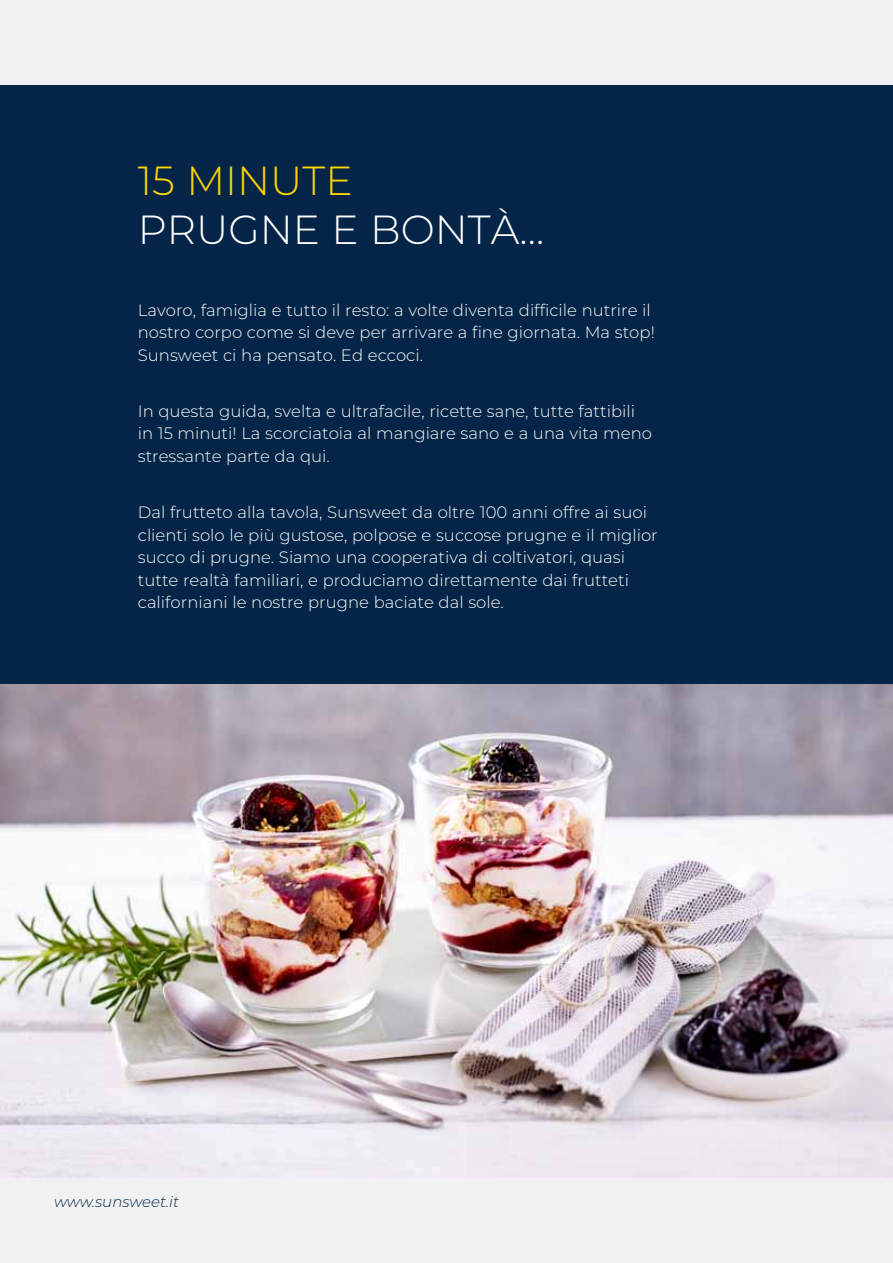
<style>
.page{position:relative;width:893px;height:1263px;background:#f1f1f2}
.page>*{position:absolute;margin:0;border:0;box-sizing:border-box;transform-origin:0 0}
.t1{font:300 40.65px "Montserrat";color:#fff}
.t2{font:300 40.65px "Montserrat";color:#fcd502}
.t3{font:300 16.5px/22.5px "Montserrat";color:#fff}
.t4{font:italic 300 15px "Montserrat";color:#042547}
</style>
<div class="page">
<div style="left:0;top:85px;width:893px;height:1023px;background:#042547"></div>
<img style="left:0;top:684px;width:893px;height:494px">
<h1 class="t2" style="left:138px;top:153px;width:209px">15 Mi nute</h1>
<h1 class="t1" style="left:138px;top:201px;width:408px">PRUGN E E BONTÀ…</h1>
<p class="t3" style="left:138px;top:298px;width:518px">Lavoro, famiglia e tutto il resto: a volte diventa difficile nutrire il nostro corpo come si deve per arrivare a fine giornata. Ma stop!<br>Sunsweet ci ha pensato. Ed eccoci.</p>
<p class="t3" style="left:138px;top:399px;width:516px">In questa guida, svelta e ultrafacile, ricette sane, tutte fattibili in 15 minuti! La scorciatoia al mangiare sano e a una vita meno stressante parte da qui.</p>
<p class="t3" style="left:138px;top:500px;width:521px">Dal frutteto alla tavola, Sunsweet da oltre 100 anni offre ai suoi clienti solo le più gustose, polpose e succose prugne e il miglior succo di prugne. Siamo una cooperativa di coltivatori, quasi tutte realtà familiari, e produciamo direttamente dai frutteti californiani le nostre prugne baciate dal sole.</p>
<p class="t4" style="left:54px;top:1192px;width:127px">www.sunsweet.it</p>
</div>
